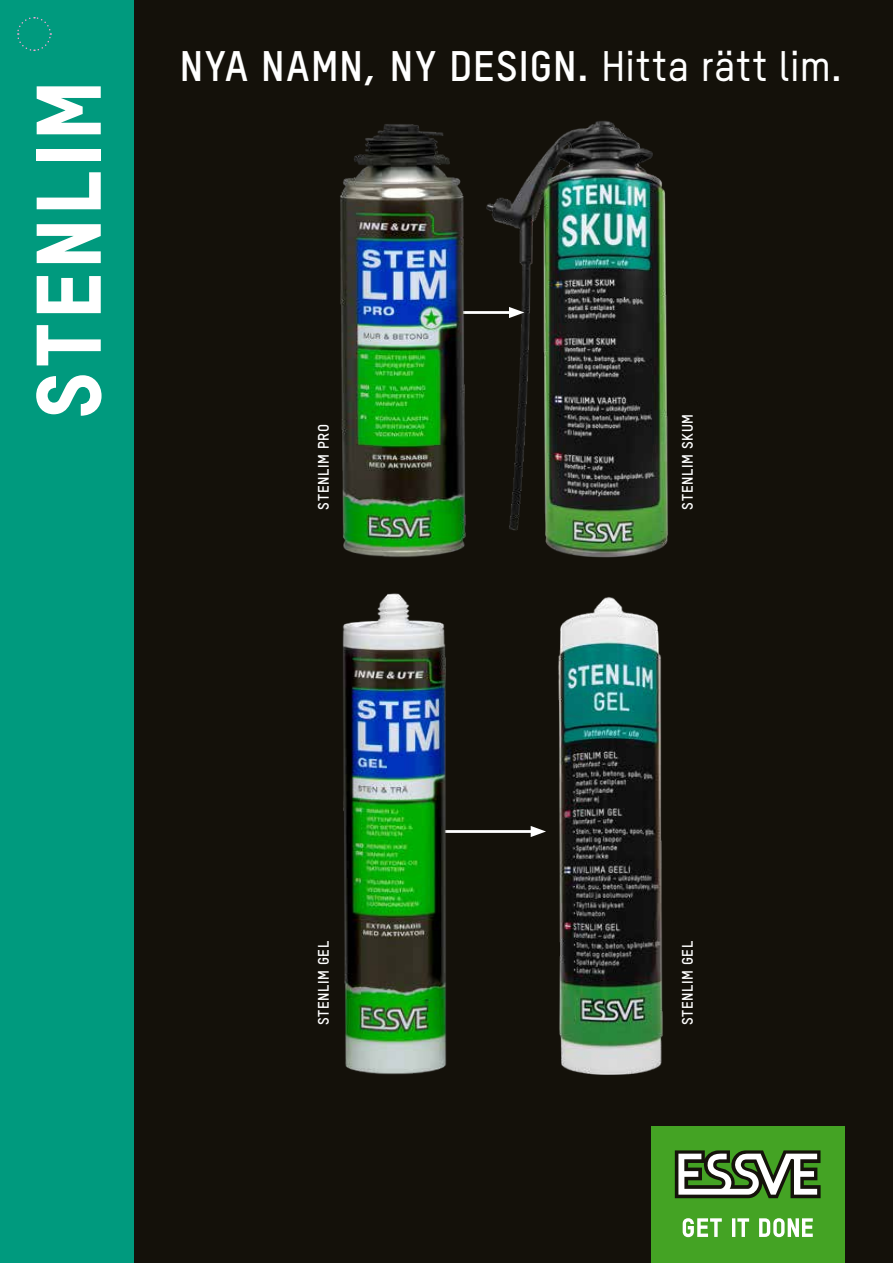
<style>
.page{position:relative;width:893px;height:1263px;background:#fff}
.page>*{position:absolute;margin:0;border:0;box-sizing:border-box;transform-origin:0 0}
.t1{font:800 90px "TSTAR";letter-spacing:.055em;color:#fff}
.t2{font:700 42px "TSTAR";letter-spacing:.03em;color:#fff}
.t3{font:700 15px "TSTAR";letter-spacing:.045em;color:#fff}
.s1{font-weight:500}
</style>
<div class="page">
<div style="left:71px;top:0;width:822px;height:1263px;background:#14110a"></div>
<div style="left:0;top:0;width:134px;height:1263px;background:#009a7e"></div>
<img style="left:486px;top:121px;width:182px;height:437px">
<hr style="left:424px;top:311px;width:90px;height:3px;background:#fff">
<svg style="left:509px;top:307px;width:15px;height:11px"></svg>
<img style="left:340px;top:124px;width:131px;height:433px">
<hr style="left:432px;top:830px;width:104px;height:3px;background:#fff">
<svg style="left:531px;top:826px;width:15px;height:11px"></svg>
<div style="left:651px;top:1126px;width:193px;height:137px;background:#44a324"></div>
<svg style="left:683px;top:1218px;width:130px;height:19px"></svg>
<svg style="left:675px;top:1150px;width:146px;height:48px"></svg>
<img style="left:558px;top:597px;width:105px;height:478px">
<img style="left:342px;top:593px;width:109px;height:482px">
<svg style="left:17px;top:17px;width:35px;height:34px"></svg>
<h1 class="t1" style="left:13px;top:418px;width:339px;rotate:-90deg">STENLIM</h1>
<h2 class="t2" style="left:180px;top:41px;width:664px">NYA NAMN, NY DESIGN. <span class="s1">Hitta rätt lim.</span></h2>
<p class="t3" style="left:314px;top:509px;width:87px;rotate:-90deg">STENLIM PRO</p>
<p class="t3" style="left:678px;top:509px;width:97px;rotate:-90deg">STENLIM SKUM</p>
<p class="t3" style="left:314px;top:1025px;width:86px;rotate:-90deg">STENLIM GEL</p>
<p class="t3" style="left:678px;top:1025px;width:86px;rotate:-90deg">STENLIM GEL</p>
</div>
